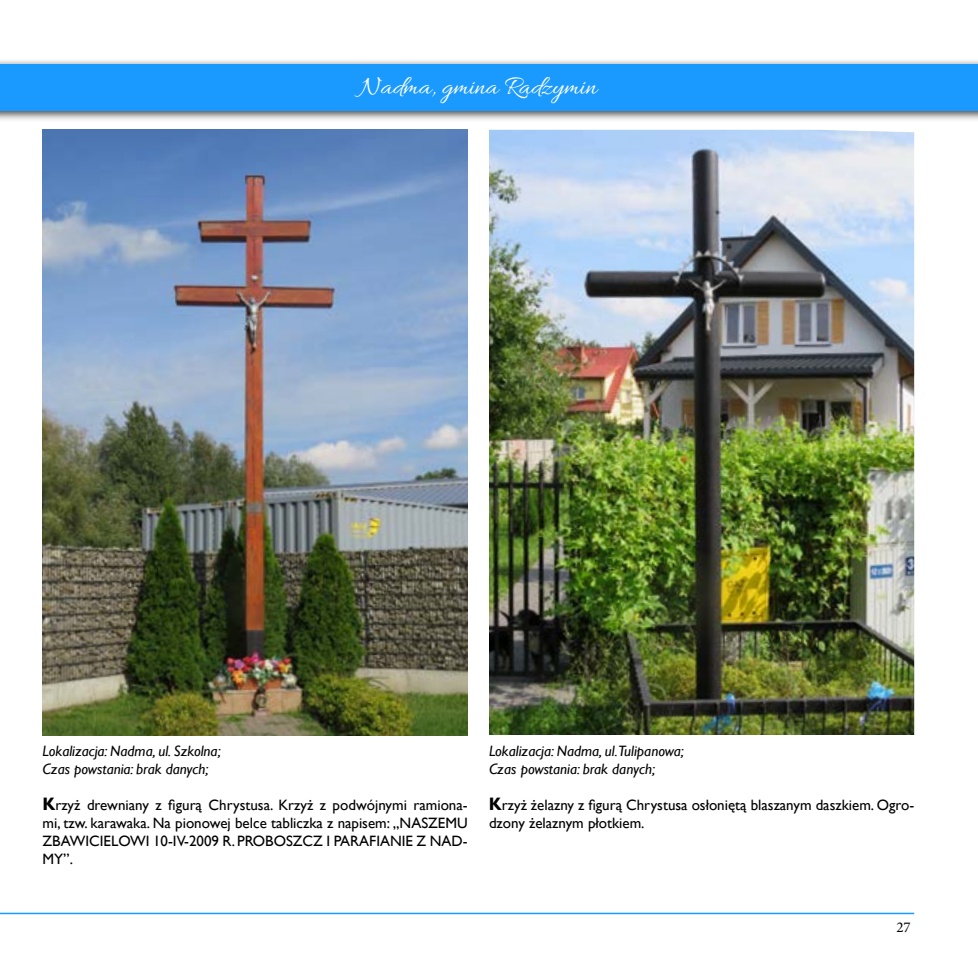
<style>
.page{position:relative;width:978px;height:978px;background:#fff}
.page>*{position:absolute;margin:0;border:0;box-sizing:border-box;transform-origin:0 0}
.t1{font:27px "Allura";color:#fff}
.t2{font:15px/18px "Gill Sans";color:#000;text-align:justify}
.t3{font:italic 15px/18px "Gill Sans";color:#000}
.t4{font:15px "Minion Pro";color:#000}
.s1{font-weight:700;font-size:18px}
</style>
<div class="page">
<div style="left:0;top:59px;width:978px;height:63px;background:#000;opacity:.75"></div>
<div style="left:0;top:64px;width:978px;height:47px;background:#1a9aff"></div>
<img style="left:43px;top:130px;width:425px;height:605px">
<img style="left:489px;top:130px;width:425px;height:605px">
<hr style="left:0;top:913px;width:914px;height:1px;background:#1a9aff">
<h1 class="t1" style="left:360px;top:72px;width:239px">Nadma, gmina Radzymin</h1>
<p class="t3" style="left:43px;top:742px;width:180px">Lokalizacja: Nadma, ul. Szkolna;<br>Czas powstania: brak danych;</p>
<p class="t2" style="left:43px;top:796px;width:427px"><span class="s1">K</span>rzyż drewniany z figurą Chrystusa. Krzyż z podwójnymi ramiona&shy;mi, tzw. karawaka. Na pionowej belce tabliczka z napisem: „NASZEMU ZBAWICIELOWI 10-IV-2009 R. PROBOSZCZ I PARAFIANIE Z NAD-MY”.</p>
<p class="t3" style="left:489px;top:742px;width:196px">Lokalizacja: Nadma, ul.Tulipanowa;<br>Czas powstania: brak danych;</p>
<p class="t2" style="left:489px;top:796px;width:427px"><span class="s1">K</span>rzyż żelazny z figurą Chrystusa osłoniętą blaszanym daszkiem. Ogro&shy;dzony żelaznym płotkiem.</p>
<p class="t4" style="left:896px;top:917px;width:16px">27</p>
</div>
